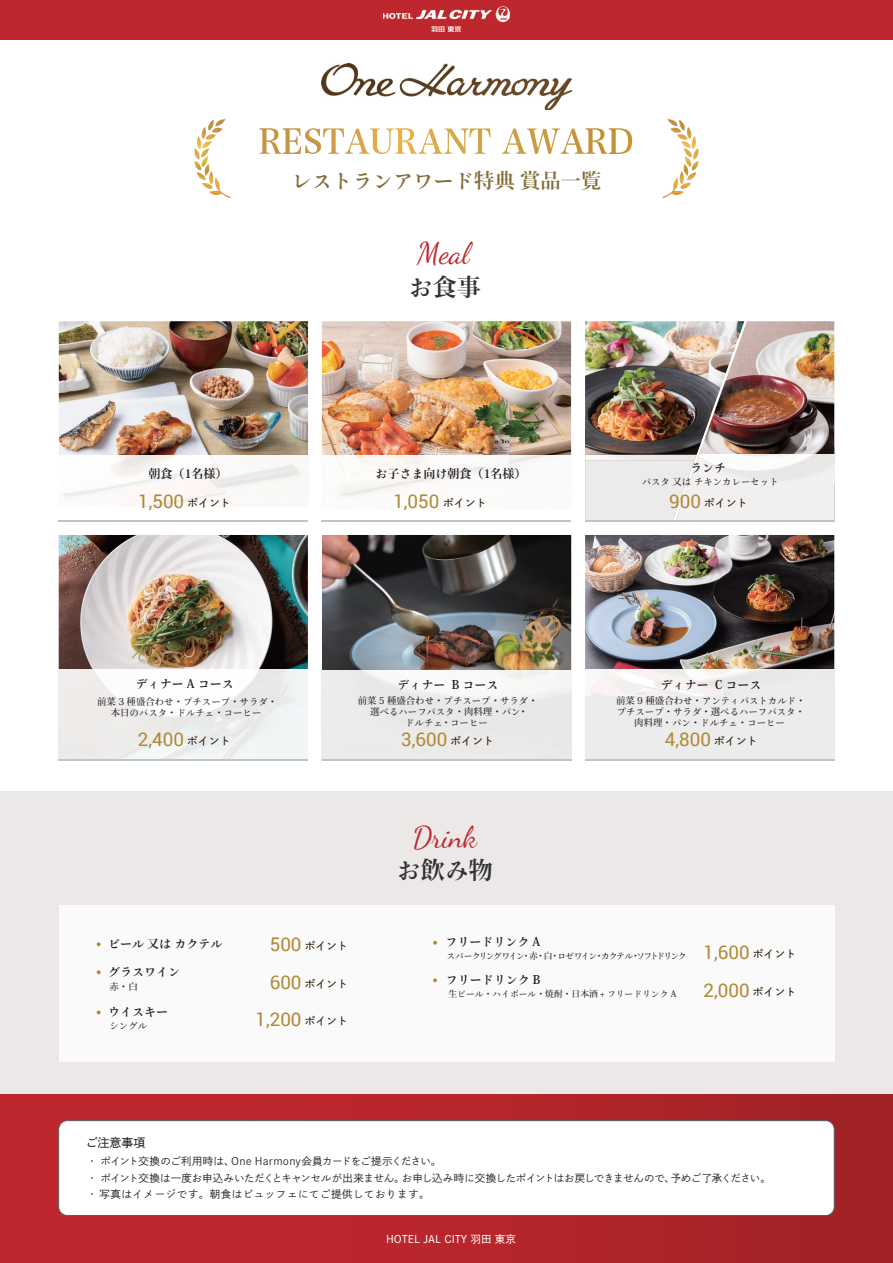
<style>
.page{position:relative;width:893px;height:1263px;background:#fff}
.page>*{position:absolute;margin:0;border:0;box-sizing:border-box;transform-origin:0 0}
.t1{font:30px "Dancing Script";color:#be272d}
.t2{font:700 24px "Ryo Disp Plus N";color:#333334}
.t3{font:700 20.25px "Ryo Disp Plus N";color:#836e3a}
.t4{font:18.9px "Roboto";color:#b08935}
.t5{font:700 12px "Ryo Disp Plus N";color:#231f20}
.t6{font:12px "DNP Shuei Go Gin Std M";color:#231f20}
.t7{font:10.95px "DNP Shuei Go Gin Std M";color:#2e200c}
.t8{font:10.5px/16.5px "DNP Shuei Go Gin Std L";color:#231f20}
.t9{font:10.5px "DNP Shuei Go Gin Std M";color:#fff}
.t10{font:500 9.45px/10.9px "Ryo Disp Plus N";color:#231f20;text-align:center}
.t11{font:500 8.85px "Ryo Disp Plus N";letter-spacing:-.15em;color:#231f20}
.t12{font:500 8.85px "Ryo Disp Plus N";color:#231f20}
.s1{font-family:"DNP Shuei Go Gin Std M";font-size:10.95px;color:#2e200c}
.s2{font-family:"Roboto";font-size:18.9px;color:#b08935}
.s3{font-family:"Roboto";font-weight:400;font-size:18.9px;color:#b08935}
.s4{font-family:"DNP Shuei Go Gin Std M";font-weight:400;font-size:10.95px;color:#2e200c}
</style>
<div class="page">
<div style="left:0;top:791px;width:893px;height:304px;background:#ece8e8"></div>
<div style="left:0;top:1094px;width:893px;height:169px;background:linear-gradient(to right,#c5282f,#a32326)"></div>
<div style="left:59px;top:1121px;width:775px;height:94px;background:#fff;border-radius:9px"></div>
<div style="left:58px;top:1120px;width:776px;height:96px;border:1px solid #5a5d5f;border-radius:9px"></div>
<div style="left:0;top:1px;width:893px;height:39px;background:#be272d"></div>
<img style="left:383px;top:7px;width:127px;height:25px">
<img style="left:321px;top:63px;width:251px;height:47px">
<svg style="left:259px;top:128px;width:373px;height:26px"></svg>
<svg style="left:662px;top:119px;width:37px;height:79px"></svg>
<svg style="left:194px;top:119px;width:37px;height:79px"></svg>
<img style="left:585px;top:321px;width:114px;height:94px">
<img style="left:699px;top:321px;width:135px;height:94px">
<img style="left:585px;top:415px;width:249px;height:105px">
<img style="left:699px;top:455px;width:135px;height:27px">
<hr style="left:585px;top:520px;width:249px;height:1px;background:#c2c3c5">
<img style="left:59px;top:535px;width:249px;height:135px">
<hr style="left:59px;top:760px;width:249px;height:1px;background:#c2c3c5">
<img style="left:322px;top:535px;width:249px;height:135px">
<hr style="left:322px;top:760px;width:249px;height:1px;background:#c2c3c5">
<img style="left:585px;top:535px;width:249px;height:135px">
<div style="left:585px;top:696px;width:249px;height:64px;background:#edecec"></div>
<hr style="left:585px;top:760px;width:249px;height:1px;background:#c2c3c5">
<img style="left:59px;top:321px;width:249px;height:134px">
<hr style="left:59px;top:520px;width:249px;height:2px;background:#c2c3c5">
<img style="left:322px;top:321px;width:249px;height:134px">
<hr style="left:322px;top:520px;width:249px;height:2px;background:#c2c3c5">
<div style="left:59px;top:905px;width:775px;height:156px;background:#fbfafa"></div>
<svg style="left:97px;top:942px;width:4px;height:4px"></svg>
<svg style="left:97px;top:970px;width:4px;height:4px"></svg>
<svg style="left:97px;top:1010px;width:4px;height:4px"></svg>
<svg style="left:433px;top:941px;width:4px;height:4px"></svg>
<svg style="left:433px;top:978px;width:4px;height:4px"></svg>
<h3 class="t3" style="left:292px;top:168px;width:311px">レストランアワード特典賞品一覧</h3>
<h1 class="t1" style="left:417px;top:236px;width:54px">Meal</h1>
<p class="t5" style="left:148px;top:465px;width:80px">朝食（1名様）</p>
<h3 class="t4" style="left:138px;top:488px;width:94px">1,500 <span class="s1">ポイント</span></h3>
<h2 class="t2" style="left:409px;top:272px;width:73px">お食事</h2>
<p class="t5" style="left:375px;top:465px;width:152px">お子さま向け朝食（1名様）</p>
<h3 class="t4" style="left:393px;top:488px;width:95px">1,050 <span class="s1">ポイント</span></h3>
<p class="t5" style="left:690px;top:460px;width:37px">ランチ</p>
<p class="t7" style="left:669px;top:495px;width:80px"><span class="s2">900</span> ポイント</p>
<p class="t10" style="left:642px;top:476px;width:139px">パスタ 又は チキンカレーセット</p>
<p class="t5" style="left:136px;top:676px;width:100px">ディナー A コース</p>
<p class="t5" style="left:397px;top:677px;width:103px">ディナー B コース</p>
<p class="t5" style="left:661px;top:677px;width:102px">ディナー C コース</p>
<p class="t10" style="left:97px;top:696px;width:182px">前菜 3 種盛合わせ・プチスープ・サラダ・本日のパスタ・ドルチェ・コーヒー</p>
<p class="t10" style="left:358px;top:695px;width:182px">前菜 5 種盛合わせ・プチスープ・サラダ・選べるハーフパスタ・肉料理・パン・<br>ドルチェ・コーヒー</p>
<p class="t10" style="left:616px;top:695px;width:191px">前菜9 種盛合わせ・アンティパストカルド・プチスープ・サラダ・選べるハーフパスタ・肉料理・パン・ドルチェ・コーヒー</p>
<h3 class="t4" style="left:138px;top:726px;width:94px">2,400 <span class="s1">ポイント</span></h3>
<h3 class="t4" style="left:401px;top:726px;width:94px">3,600 <span class="s1">ポイント</span></h3>
<h3 class="t4" style="left:665px;top:726px;width:94px">4,800 <span class="s1">ポイント</span></h3>
<p class="t5" style="left:108px;top:936px;width:116px">ビール 又は カクテル</p>
<p class="t7" style="left:270px;top:938px;width:80px"><span class="s2">500</span> ポイント</p>
<p class="t5" style="left:108px;top:964px;width:73px">グラスワイン</p>
<p class="t10" style="left:110px;top:981px;width:30px">赤・白</p>
<p class="t7" style="left:270px;top:976px;width:80px"><span class="s2">600</span> ポイント</p>
<p class="t5" style="left:108px;top:1004px;width:61px">ウイスキー</p>
<p class="t10" style="left:110px;top:1020px;width:39px">シングル</p>
<h3 class="t4" style="left:255px;top:1006px;width:94px">1,200 <span class="s1">ポイント</span></h3>
<h1 class="t1" style="left:412px;top:819px;width:66px">Drink</h1>
<h2 class="t2" style="left:397px;top:855px;width:97px">お飲み物</h2>
<p class="t5" style="left:445px;top:934px;width:96px">フリードリンク A</p>
<p class="t11" style="left:447px;top:950px;width:351px">スパークリングワイン・赤・白・ロゼワイン・カクテル・ソフトドリンク <span class="s3">1,600</span> <span class="s4">ポイント</span></p>
<p class="t5" style="left:446px;top:972px;width:96px">フリードリンク B</p>
<p class="t12" style="left:448px;top:988px;width:229px">生ビール・ハイボール・焼酎・日本酒 + フリードリンク A</p>
<h3 class="t4" style="left:704px;top:977px;width:94px">2,000 <span class="s1">ポイント</span></h3>
<p class="t6" style="left:86px;top:1134px;width:61px">ご注意事項</p>
<p class="t8" style="left:87px;top:1153px;width:686px">・ ポイント交換のご利用時は、One Harmony会員カードをご提示ください。<br>・ ポイント交換は一度お申込みいただくとキャンセルが出来ません。お申し込み時に交換したポイントはお戻しできませんので、予めご了承ください。・ 写真はイメージです。朝食はビュッフェにてご提供しております。</p>
<p class="t9" style="left:386px;top:1231px;width:131px">HOTEL JAL CITY 羽田 東京</p>
</div>
